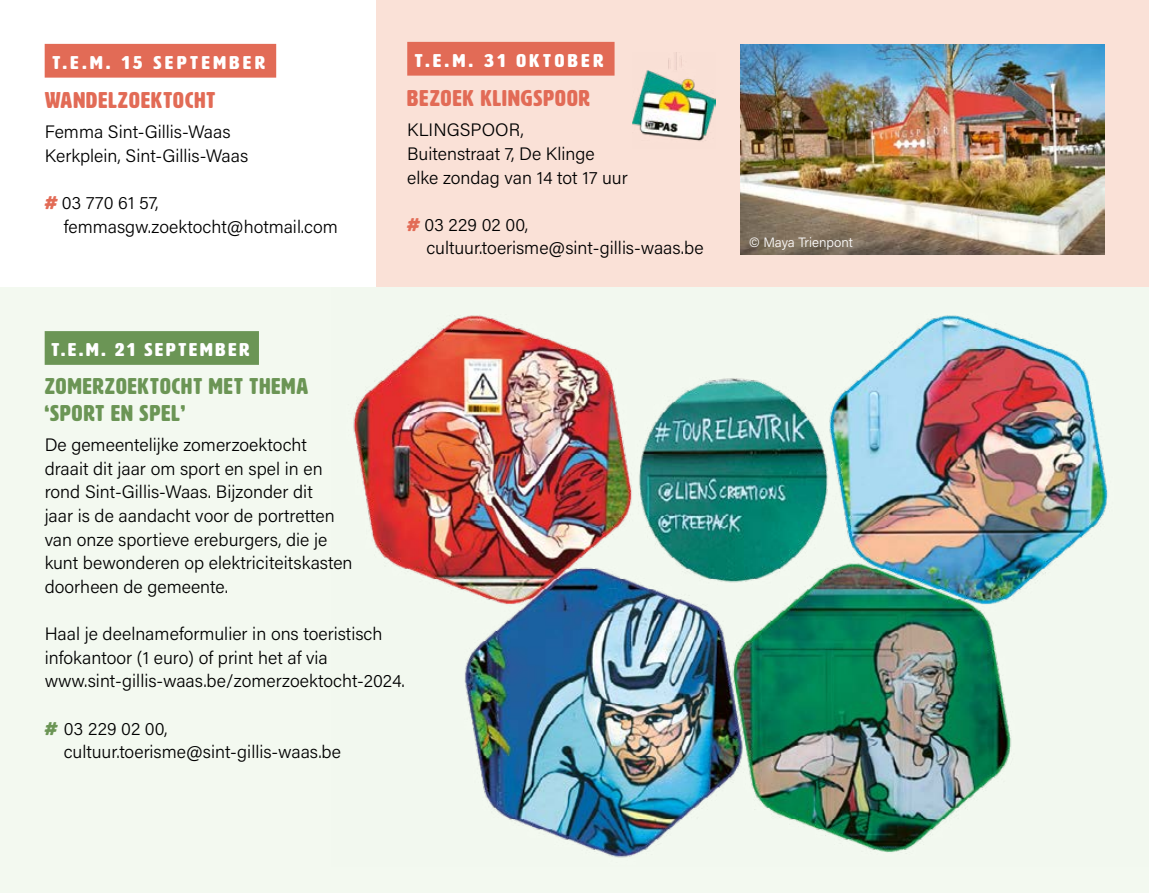
<style>
.page{position:relative;width:1149px;height:893px;background:#fff}
.page>*{position:absolute;margin:0;border:0;box-sizing:border-box;transform-origin:0 0}
.t1{font:22.5px/27px "HWT Artz";letter-spacing:.05em;color:#6b9555}
.t2{font:22.5px "HWT Artz";letter-spacing:.05em;color:#e26b56}
.t3{font:18.22px "HWT Artz";letter-spacing:.18em;color:#fff;scale:1.11 1}
.t4{font:18.22px "HWT Artz";letter-spacing:.14em;color:#fff;scale:1.11 1}
.t5{font:300 18px/23.6px "Acumin Pro";color:#000}
.t6{font:300 13.5px "Acumin Pro";letter-spacing:-.005em;color:#fff}
.s1{font-family:"HWT Artz";font-weight:400;color:#e26b56}
.s2{font-family:"HWT Artz";font-weight:400;color:#6b9555}
</style>
<div class="page">
<hr style="left:1148px;top:0;width:1px;height:893px;background:#cfcae3">
<div style="left:376px;top:0;width:772px;height:633px;background:#fae1d7"></div>
<div style="left:407px;top:42px;width:207px;height:34px;background:#e26b56"></div>
<img style="left:632px;top:52px;width:83px;height:89px">
<div style="left:45px;top:44px;width:231px;height:34px;background:#e26b56"></div>
<div style="left:0;top:287px;width:1148px;height:606px;background:#f3f9f0"></div>
<div style="left:45px;top:331px;width:214px;height:34px;background:#6b9555"></div>
<img style="left:353px;top:315px;width:755px;height:543px">
<img style="left:740px;top:45px;width:363px;height:210px">
<p class="t3" style="left:52px;top:53px;width:193px">T.E.M. 15 SEPTEMBER</p>
<p class="t2" style="left:45px;top:89px;width:172px">WANDELZOEKTOCHT</p>
<p class="t5" style="left:45px;top:120px;width:205px">Femma Sint-Gillis-Waas<br>Kerkplein, Sint-Gillis-Waas</p>
<p class="t5" style="left:64px;top:190px;width:275px;text-indent:-19px"><span class="s1">#</span> 03 770 61 57, femmasgw.zoektocht@hotmail.com</p>
<p class="t3" style="left:415px;top:51px;width:171px">T.E.M. 31 OKTOBER</p>
<p class="t2" style="left:407px;top:87px;width:184px">BEZOEK KLINGSPOOR</p>
<p class="t5" style="left:407px;top:118px;width:222px">KLINGSPOOR,<br>Buitenstraat 7, De Klinge elke zondag van 14 tot 17 uur</p>
<p class="t5" style="left:426px;top:212px;width:278px;text-indent:-19px"><span class="s1">#</span> 03 229 02 00, cultuur.toerisme@sint-gillis-waas.be</p>
<p class="t4" style="left:52px;top:340px;width:179px">T.E.M. 21 SEPTEMBER</p>
<p class="t1" style="left:45px;top:373px;width:265px">ZOMERZOEKTOCHT MET THEMA ‘SPORT EN SPEL’</p>
<p class="t5" style="left:45px;top:432px;width:309px">De gemeentelijke zomerzoektocht draait dit jaar om sport en spel in en rond Sint-Gillis-Waas. Bijzonder dit<br>jaar is de aandacht voor de portretten van onze sportieve ereburgers, die je kunt bewonderen op elektriciteitskasten doorheen de gemeente.</p>
<p class="t5" style="left:45px;top:621px;width:361px">Haal je deelnameformulier in ons toeristisch infokantoor (1 euro) of print het af via www.sint-gillis-waas.be/zomerzoektocht-2024.</p>
<p class="t5" style="left:64px;top:716px;width:278px;text-indent:-19px"><span class="s2">#</span> 03 229 02 00, cultuur.toerisme@sint-gillis-waas.be</p>
<p class="t6" style="left:749px;top:233px;width:105px">© Maya Trienpont</p>
</div>
